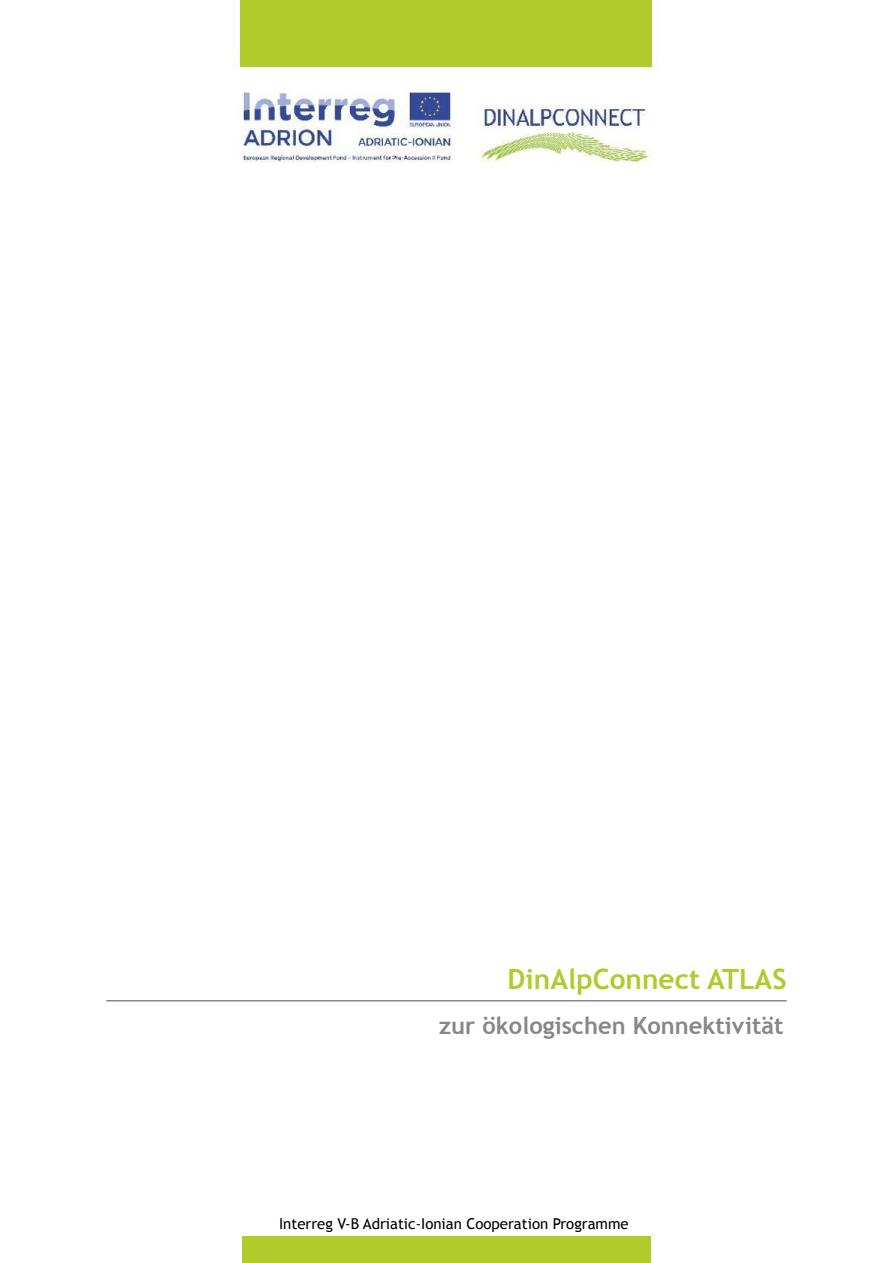
<style>
.page{position:relative;width:893px;height:1263px;background:#fff}
.page>*{position:absolute;margin:0;border:0;box-sizing:border-box;transform-origin:0 0}
.t1{font:700 27.9px "Trebuchet MS";color:#b1cb2d}
.t2{font:700 23.7px "Trebuchet MS";color:#878787}
.t3{font:15px "Trebuchet MS";color:#000}
</style>
<div class="page">
<img style="left:238px;top:0;width:414px;height:163px">
<div style="left:242px;top:1236px;width:409px;height:27px;background:#b1cb2d"></div>
<div style="left:240px;top:0;width:411px;height:67px;background:#b1cb2d"></div>
<hr style="left:106px;top:1000px;width:681px;height:1px;background:#878787">
<h1 class="t1" style="left:508px;top:961px;width:281px">DinAlpConnect ATLAS</h1>
<h2 class="t2" style="left:439px;top:1011px;width:346px">zur ökologischen Konnektivität</h2>
<p class="t3" style="left:279px;top:1215px;width:351px">Interreg V-B Adriatic-Ionian Cooperation Programme</p>
</div>
